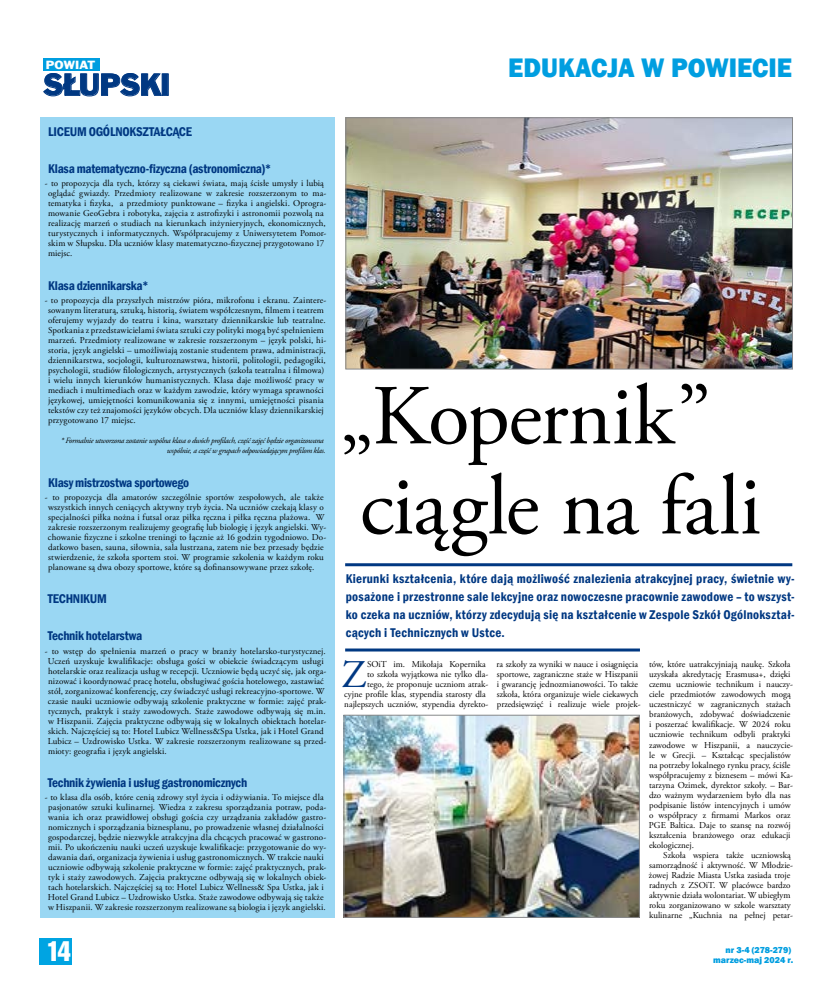
<style>
.page{position:relative;width:820px;height:993px;background:#fff}
.page>*{position:absolute;margin:0;border:0;box-sizing:border-box;transform-origin:0 0}
.t1{font:85px/90px "Adobe Garamond Pro";letter-spacing:-.01em;color:#000}
.t2{font:39.2px "Adobe Garamond Pro";color:#003882}
.t3{font:28.1px "Frank Goth EU";letter-spacing:-.01em;color:#003882}
.t4{font:800 27.6px "Franklin Gothic";color:#009ee0;scale:.94 1}
.t5{font:27.5px "Swis 911 Cm EU";color:#fff}
.t6{font:600 condensed 13px/18px "Franklin Gothic";letter-spacing:.005em;color:#003882;text-align:justify}
.t7{font:600 condensed 13px "Franklin Gothic";letter-spacing:-.02em;color:#003882}
.t8{font:600 condensed 13px "Franklin Gothic";letter-spacing:-.015em;color:#003882}
.t9{font:10.8px "Frank Goth EU";letter-spacing:.02em;color:#fff;scale:1.09 1}
.t10{font:9px/10px "Adobe Garamond Pro";letter-spacing:.005em;color:#000}
.t11{font:800 9px "Franklin Gothic";color:#009ee0}
.t12{font:italic 8px/10px "Adobe Garamond Pro";letter-spacing:-.035em;color:#000;text-align:right}
</style>
<div class="page">
<div style="left:40px;top:937px;width:32px;height:27px;background:#00a4e2"></div>
<div style="left:43px;top:59px;width:56px;height:12px;background:#009ee0"></div>
<svg style="left:43px;top:73px;width:119px;height:23px"></svg>
<div style="left:40px;top:117px;width:294px;height:800px;background:#9ad7f3"></div>
<img style="left:347px;top:119px;width:443px;height:248px">
<div style="left:345px;top:117px;width:447px;height:252px;border:1px solid #87888a"></div>
<img style="left:345px;top:716px;width:292px;height:199px">
<div style="left:343px;top:714px;width:296px;height:203px;border:1px solid #87888a"></div>
<hr style="left:345px;top:563px;width:447px;height:3px;background:#003882">
<hr style="left:345px;top:648px;width:294px;height:3px;background:#003882">
<p class="t9" style="left:46px;top:59px;width:47px">POWIAT</p>
<h3 class="t3" style="left:43px;top:68px;width:129px">SŁUPSKI</h3>
<h3 class="t8" style="left:48px;top:123px;width:145px">Liceum Ogólnokształcące</h3>
<h3 class="t7" style="left:48px;top:160px;width:225px">Klasa matematyczno-fizyczna (astronomiczna)*</h3>
<p class="t10" style="left:48px;top:179px;width:280px;text-indent:-3px">- to propozycja dla tych, którzy są ciekawi świata, mają ścisłe umysły i lubią oglądać gwiazdy. Przedmioty realizowane w zakresie rozszerzonym to ma&shy;tematyka i fizyka, a przedmioty punktowane – fizyka i angielski. Oprogra&shy;mowanie GeoGebra i robotyka, zajęcia z astrofizyki i astronomii pozwolą na realizację marzeń o studiach na kierunkach inżynieryjnych, ekonomicznych, turystycznych i informatycznych. Współpracujemy z Uniwersytetem Pomor&shy;skim w Słupsku. Dla uczniów klasy matematyczno-fizycznej przygotowano 17 miejsc.</p>
<h3 class="t6" style="left:48px;top:276px;width:102px">Klasa dziennikarska*</h3>
<p class="t10" style="left:48px;top:295px;width:280px;text-indent:-3px">- to propozycja dla przyszłych mistrzów pióra, mikrofonu i ekranu. Zaintere&shy;sowanym literaturą, sztuką, historią, światem współczesnym, filmem i teatrem oferujemy wyjazdy do teatru i kina, warsztaty dziennikarskie lub teatralne.<br>Spotkania z przedstawicielami świata sztuki czy polityki mogą być spełnieniem marzeń. Przedmioty realizowane w zakresie rozszerzonym – język polski, hi&shy;storia, język angielski – umożliwiają zostanie studentem prawa, administracji, dziennikarstwa, socjologii, kulturoznawstwa, historii, politologii, pedagogiki, psychologii, studiów filologicznych, artystycznych (szkoła teatralna i filmowa) i wielu innych kierunków humanistycznych. Klasa daje możliwość pracy w mediach i multimediach oraz w każdym zawodzie, który wymaga sprawności językowej, umiejętności komunikowania się z innymi, umiejętności pisania tekstów czy też znajomości języków obcych. Dla uczniów klasy dziennikarskiej przygotowano 17 miejsc.</p>
<p class="t12" style="left:61px;top:436px;width:266px">* Formalnie utworzona zostanie wspólna klasa o dwóch profilach, część zajęć będzie organizowana wspólnie, a część w grupach odpowiadającym profilom klas.</p>
<h3 class="t7" style="left:48px;top:473px;width:142px">Klasy mistrzostwa sportowego</h3>
<p class="t10" style="left:48px;top:492px;width:280px;text-indent:-3px">- to propozycja dla amatorów szczególnie sportów zespołowych, ale także wszystkich innych ceniących aktywny tryb życia. Na uczniów czekają klasy o specjalności piłka nożna i futsal oraz piłka ręczna i piłka ręczna plażowa. W zakresie rozszerzonym realizujemy geografię lub biologię i język angielski. Wy&shy;chowanie fizyczne i szkolne treningi to łącznie aż 16 godzin tygodniowo. Do&shy;datkowo basen, sauna, siłownia, sala lustrzana, zatem nie bez przesady będzie stwierdzenie, że szkoła sportem stoi. W programie szkolenia w każdym roku planowane są dwa obozy sportowe, które są dofinansowywane przez szkołę.</p>
<h3 class="t7" style="left:48px;top:590px;width:51px">Technikum</h3>
<h3 class="t7" style="left:48px;top:627px;width:96px">Technik hotelarstwa</h3>
<p class="t10" style="left:48px;top:645px;width:280px;text-indent:-3px">- to wstęp do spełnienia marzeń o pracy w branży hotelarsko-turystycznej.<br>Uczeń uzyskuje kwalifikacje: obsługa gości w obiekcie świadczącym usługi hotelarskie oraz realizacja usług w recepcji. Uczniowie będą uczyć się, jak orga&shy;nizować i koordynować pracę hotelu, obsługiwać gościa hotelowego, zastawiać stół, zorganizować konferencję, czy świadczyć usługi rekreacyjno-sportowe. W czasie nauki uczniowie odbywają szkolenie praktyczne w formie: zajęć prak&shy;tycznych, praktyk i staży zawodowych. Staże zawodowe odbywają się m.in. w Hiszpanii. Zajęcia praktyczne odbywają się w lokalnych obiektach hotelar&shy;skich. Najczęściej są to: Hotel Lubicz Wellness&amp;Spa Ustka, jak i Hotel Grand Lubicz – Uzdrowisko Ustka. W zakresie rozszerzonym realizowane są przed&shy;mioty: geografia i język angielski.</p>
<h3 class="t7" style="left:48px;top:773px;width:201px">Technik żywienia i usług gastronomicznych</h3>
<p class="t10" style="left:45px;top:792px;width:283px;text-align:center">- to klasa dla osób, które cenią zdrowy styl życia i odżywiania. To miejsce dla pasjonatów sztuki kulinarnej. Wiedza z zakresu sporządzania potraw, poda&shy;wania ich oraz prawidłowej obsługi gościa czy urządzania zakładów gastro&shy;nomicznych i sporządzania biznesplanu, po prowadzenie własnej działalności gospodarczej, będzie niezwykle atrakcyjna dla chcących pracować w gastrono&shy;mii. Po ukończeniu nauki uczeń uzyskuje kwalifikacje: przygotowanie do wy&shy;dawania dań, organizacja żywienia i usług gastronomicznych. W trakcie nauki uczniowie odbywają szkolenie praktyczne w formie: zajęć praktycznych, prak&shy;tyk i staży zawodowych. Zajęcia praktyczne odbywają się w lokalnych obiek&shy;tach hotelarskich. Najczęściej są to: Hotel Lubicz Wellness&amp; Spa Ustka, jak i Hotel Grand Lubicz – Uzdrowisko Ustka. Staże zawodowe odbywają się także w Hiszpanii. W zakresie rozszerzonym realizowane są biologia i język angielski.</p>
<h3 class="t5" style="left:47px;top:934px;width:26px">14</h3>
<h3 class="t4" style="left:508px;top:50px;width:303px">EDUKACJA W POWIECIE</h3>
<h1 class="t1" style="left:340px;top:374px;width:422px">„Kopernik” ciągle na fali</h1>
<p class="t6" style="left:345px;top:569px;width:450px">Kierunki kształcenia, które dają możliwość znalezienia atrakcyjnej pracy, świetnie wy&shy;posażone i przestronne sale lekcyjne oraz nowoczesne pracownie zawodowe – to wszyst&shy;ko czeka na uczniów, którzy zdecydują się na kształcenie w Zespole Szkół Ogólnokształ&shy;cących i Technicznych w Ustce.</p>
<h2 class="t2" style="left:341px;top:651px;width:27px">Z</h2>
<p class="t10" style="left:344px;top:659px;width:145px;text-align:right">SOiT im. Mikołaja Kopernika<br>to szkoła wyjątkowa nie tylko dla-<br>tego, że proponuje uczniom atrak-<br>cyjne profile klas, stypendia starosty dla najlepszych uczniów, stypendia dyrekto-</p>
<p class="t10" style="left:496px;top:659px;width:145px">ra szkoły za wyniki w nauce i osiągnięcia sportowe, zagraniczne staże w Hiszpanii i gwarancję jednozmianowości. To także szkoła, która organizuje wiele ciekawych przedsięwzięć i realizuje wiele projek-</p>
<p class="t10" style="left:648px;top:659px;width:146px">tów, które uatrakcyjniają naukę. Szkoła uzyskała akredytację Erasmusa+, dzięki czemu uczniowie technikum i nauczy&shy;ciele przedmiotów zawodowych mogą uczestniczyć w zagranicznych stażach branżowych, zdobywać doświadczenie i poszerzać kwalifikacje. W 2024 roku uczniowie technikum odbyli praktyki zawodowe w Hiszpanii, a nauczycie&shy;le w Grecji. – Kształcąc specjalistów na potrzeby lokalnego rynku pracy, ściśle współpracujemy z biznesem – mówi Ka&shy;tarzyna Ozimek, dyrektor szkoły. – Bar&shy;dzo ważnym wydarzeniem było dla nas podpisanie listów intencyjnych i umów o współpracy z firmami Markos oraz PGE Baltica. Daje to szansę na rozwój kształcenia branżowego oraz edukacji ekologicznej.</p>
<p class="t10" style="left:648px;top:849px;width:145px;text-indent:14px">Szkoła wspiera także uczniowską samorządność i aktywność. W Młodzie&shy;żowej Radzie Miasta Ustka zasiada troje radnych z ZSOiT. W placówce bardzo aktywnie działa wolontariat. W ubiegłym roku zorganizowano w szkole warsztaty kulinarne „Kuchnia na pełnej petar-</p>
<p class="t11" style="left:725px;top:944px;width:67px">nr 3-4 (278-279)</p>
<p class="t11" style="left:713px;top:954px;width:81px">marzec-maj 2024 r.</p>
</div>
